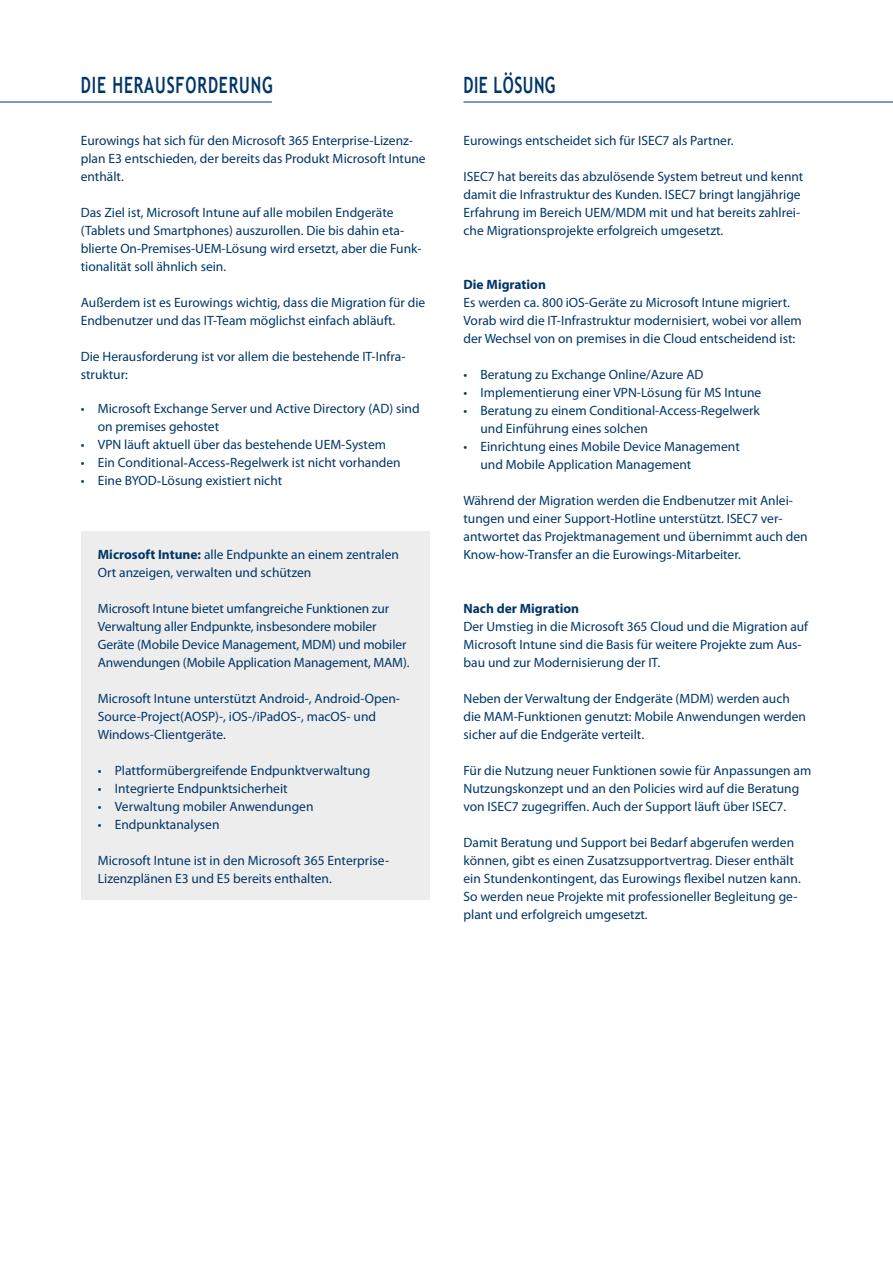
<style>
.page{position:relative;width:893px;height:1263px;background:#fff}
.page>*{position:absolute;margin:0;border:0;box-sizing:border-box;transform-origin:0 0}
.t1{font:700 22.5px "Trebuchet MS";letter-spacing:.055em;color:#003668;scale:.7 1}
.t2{font:700 22.5px "Trebuchet MS";letter-spacing:.03em;color:#003668;scale:.7 1}
.t3{font:13.5px/18px "Myriad Pro";color:#003668}
.t4{font:700 13.5px "Myriad Pro";color:#003668}
.s1{font-family:"Times New Roman"}
.s2{font-weight:700}
</style>
<div class="page">
<div style="left:81px;top:532px;width:348px;height:368px;background:#ededed"></div>
<hr style="left:0;top:102px;width:272px;height:1px;background:#003668">
<hr style="left:463px;top:102px;width:430px;height:1px;background:#003668">
<h1 class="t1" style="left:81px;top:71px;width:276px">DIE HERAUSFORDERUNG</h1>
<p class="t3" style="left:81px;top:131px;width:346px">Eurowings hat sich für den Microsoft 365 Enterprise-Lizenz&shy;plan E3 entschieden, der bereits das Produkt Microsoft Intune enthält.</p>
<p class="t3" style="left:81px;top:203px;width:342px">Das Ziel ist, Microsoft Intune auf alle mobilen Endgeräte (Tablets und Smartphones) auszurollen. Die bis dahin eta&shy;blierte On-Premises-UEM-Lösung wird ersetzt, aber die Funk&shy;tionalität soll ähnlich sein.</p>
<p class="t3" style="left:81px;top:293px;width:346px">Außerdem ist es Eurowings wichtig, dass die Migration für die<br>Endbenutzer und das IT-Team möglichst einfach abläuft.</p>
<p class="t3" style="left:81px;top:347px;width:326px">Die Herausforderung ist vor allem die bestehende IT-Infra&shy;struktur:</p>
<p class="t3" style="left:98px;top:400px;width:323px;text-indent:-17px">• Microsoft Exchange Server und Active Directory (AD) sind on premises gehostet</p>
<p class="t3" style="left:81px;top:436px;width:307px">• VPN läuft aktuell über das bestehende UEM-System</p>
<p class="t3" style="left:81px;top:454px;width:321px">• Ein Conditional<span class="s1">-</span>Access<span class="s1">-</span>Regelwerk ist nicht vorhanden</p>
<p class="t3" style="left:81px;top:472px;width:203px">• Eine BYOD<span class="s1">-</span>Lösung existiert nicht</p>
<p class="t3" style="left:98px;top:545px;width:303px"><span class="s2">Microsoft Intune:</span> alle Endpunkte an einem zentralen<br>Ort anzeigen, verwalten und schützen</p>
<p class="t3" style="left:98px;top:599px;width:313px">Microsoft Intune bietet umfangreiche Funktionen zur Verwaltung aller Endpunkte, insbesondere mobiler Geräte (Mobile Device Management, MDM) und mobiler Anwendungen (Mobile Application Management, MAM).</p>
<p class="t3" style="left:98px;top:689px;width:304px">Microsoft Intune unterstützt Android-, Android-Open-<br>Source-Project(AOSP)-, iOS-/iPadOS-, macOS- und<br>Windows-Clientgeräte.</p>
<p class="t3" style="left:98px;top:761px;width:274px">• Plattformübergreifende Endpunktverwaltung</p>
<p class="t3" style="left:98px;top:779px;width:191px">• Integrierte Endpunktsicherheit</p>
<p class="t3" style="left:98px;top:797px;width:217px">• Verwaltung mobiler Anwendungen</p>
<p class="t3" style="left:98px;top:815px;width:123px">• Endpunktanalysen</p>
<p class="t3" style="left:98px;top:851px;width:293px">Microsoft Intune ist in den Microsoft 365 Enterprise-<br>Lizenzplänen E3 und E5 bereits enthalten.</p>
<h1 class="t2" style="left:463px;top:71px;width:133px">DIE LÖSUNG</h1>
<p class="t3" style="left:463px;top:131px;width:272px">Eurowings entscheidet sich für ISEC7 als Partner.</p>
<p class="t3" style="left:463px;top:167px;width:341px">ISEC7 hat bereits das abzulösende System betreut und kennt damit die Infrastruktur des Kunden. ISEC7 bringt langjährige Erfahrung im Bereich UEM/MDM mit und hat bereits zahlrei&shy;che Migrationsprojekte erfolgreich umgesetzt.</p>
<p class="t4" style="left:463px;top:276px;width:84px">Die Migration</p>
<p class="t3" style="left:463px;top:293px;width:340px">Es werden ca. 800 iOS-Geräte zu Microsoft Intune migriert.<br>Vorab wird die IT-Infrastruktur modernisiert, wobei vor allem der Wechsel von on premises in die Cloud entscheidend ist:</p>
<p class="t3" style="left:463px;top:365px;width:242px">• Beratung zu Exchange Online/Azure AD</p>
<p class="t3" style="left:463px;top:383px;width:299px">• Implementierung einer VPN-Lösung für MS Intune</p>
<p class="t3" style="left:480px;top:401px;width:281px;text-indent:-17px">• Beratung zu einem Conditional-Access-Regelwerk und Einführung eines solchen</p>
<p class="t3" style="left:480px;top:437px;width:261px;text-indent:-17px">• Einrichtung eines Mobile Device Management und Mobile Application Management</p>
<p class="t3" style="left:463px;top:491px;width:346px">Während der Migration werden die Endbenutzer mit Anlei&shy;tungen und einer Support-Hotline unterstützt. ISEC7 ver&shy;antwortet das Projektmanagement und übernimmt auch den Know-how-Transfer an die Eurowings-Mitarbeiter.</p>
<p class="t4" style="left:463px;top:600px;width:117px">Nach der Migration</p>
<p class="t3" style="left:463px;top:617px;width:346px">Der Umstieg in die Microsoft 365 Cloud und die Migration auf<br>Microsoft Intune sind die Basis für weitere Projekte zum Aus&shy;bau und zur Modernisierung der IT.</p>
<p class="t3" style="left:463px;top:689px;width:344px">Neben der Verwaltung der Endgeräte (MDM) werden auch die MAM-Funktionen genutzt: Mobile Anwendungen werden sicher auf die Endgeräte verteilt.</p>
<p class="t3" style="left:463px;top:761px;width:349px">Für die Nutzung neuer Funktionen sowie für Anpassungen am<br>Nutzungskonzept und an den Policies wird auf die Beratung von ISEC7 zugegriffen. Auch der Support läuft über ISEC7.</p>
<p class="t3" style="left:463px;top:833px;width:339px">Damit Beratung und Support bei Bedarf abgerufen werden können, gibt es einen Zusatzsupportvertrag. Dieser enthält ein Stundenkontingent, das Eurowings flexibel nutzen kann.<br>So werden neue Projekte mit professioneller Begleitung ge&shy;plant und erfolgreich umgesetzt.</p>
</div>
